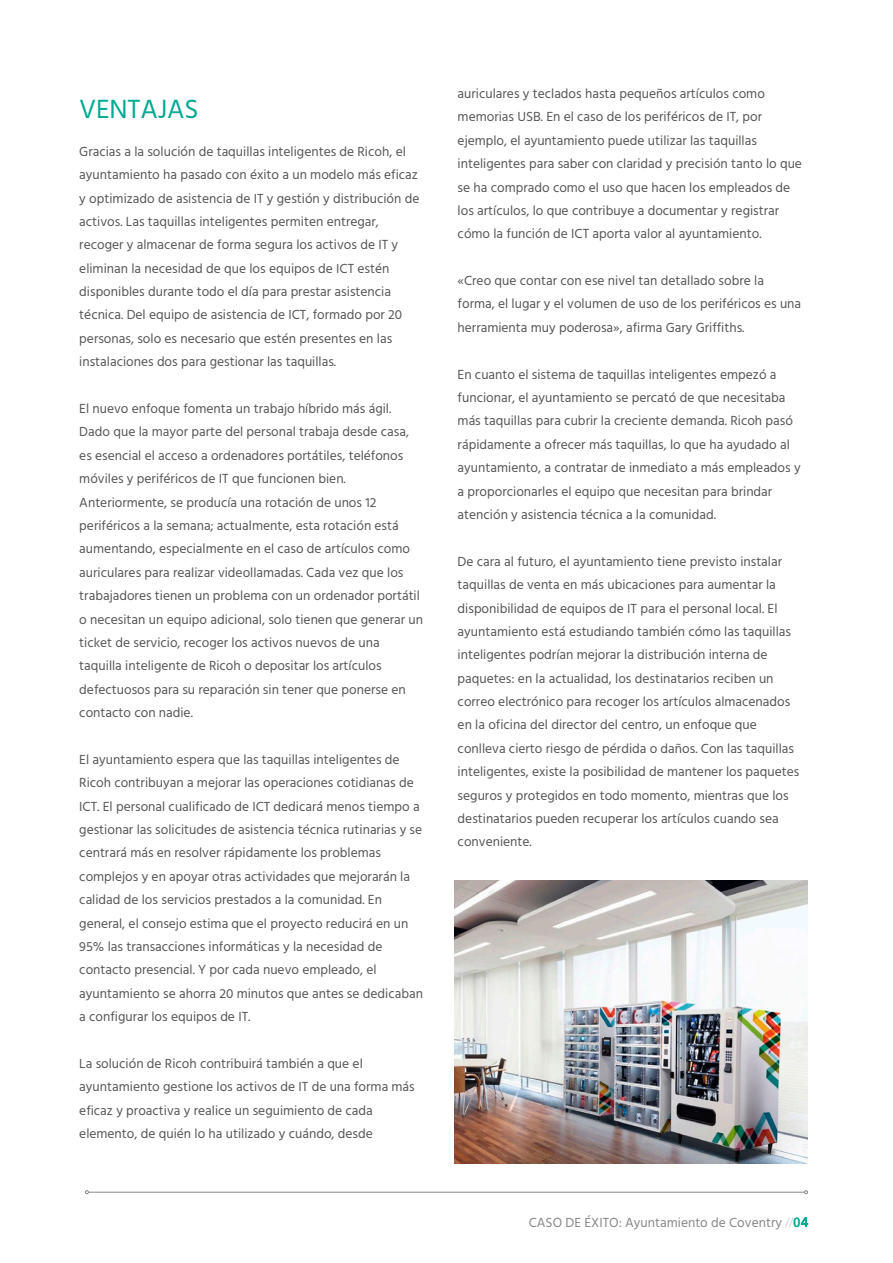
<style>
.page{position:relative;width:893px;height:1263px;background:#fff}
.page>*{position:absolute;margin:0;border:0;box-sizing:border-box;transform-origin:0 0}
.t1{font:27px "Hind";letter-spacing:-.005em;color:#00a991}
.text_base_2021{font:13.5px/23.4px "Hind";color:#565655}
.t2{font:13.5px "Hind";color:#878786}
.s1{font-family:"Frutiger LT Pro";font-weight:300;color:#c6cdd1}
.s2{font-family:"Frutiger LT Pro";font-weight:700;color:#00a991}
.s3{color:#00a991}
</style>
<div class="page">
<img style="left:454px;top:881px;width:353px;height:283px">
<hr style="left:88px;top:1192px;width:716px;height:1px;background:#878786">
<svg style="left:85px;top:1190px;width:4px;height:4px"></svg>
<svg style="left:804px;top:1190px;width:4px;height:4px"></svg>
<h1 class="t1" style="left:79px;top:91px;width:121px">VENTAJAS</h1>
<p class="text_base_2021" style="left:79px;top:140px;width:342px">Gracias a la solución de taquillas inteligentes de Ricoh, el ayuntamiento ha pasado con éxito a un modelo más eficaz y optimizado de asistencia de IT y gestión y distribución de activos. Las taquillas inteligentes permiten entregar, recoger y almacenar de forma segura los activos de IT y eliminan la necesidad de que los equipos de ICT estén disponibles durante todo el día para prestar asistencia técnica. Del equipo de asistencia de ICT, formado por 20 personas, solo es necesario que estén presentes en las instalaciones dos para gestionar las taquillas.</p>
<p class="text_base_2021" style="left:79px;top:397px;width:345px">El nuevo enfoque fomenta un trabajo híbrido más ágil.<br>Dado que la mayor parte del personal trabaja desde casa, es esencial el acceso a ordenadores portátiles, teléfonos móviles y periféricos de IT que funcionen bien.<br>Anteriormente, se producía una rotación de unos 12 periféricos a la semana; actualmente, esta rotación está aumentando, especialmente en el caso de artículos como auriculares para realizar videollamadas. Cada vez que los trabajadores tienen un problema con un ordenador portátil o necesitan un equipo adicional, solo tienen que generar un ticket de servicio, recoger los activos nuevos de una taquilla inteligente de Ricoh o depositar los artículos defectuosos para su reparación sin tener que ponerse en contacto con nadie.</p>
<p class="text_base_2021" style="left:79px;top:748px;width:345px">El ayuntamiento espera que las taquillas inteligentes de Ricoh contribuyan a mejorar las operaciones cotidianas de ICT. El personal cualificado de ICT dedicará menos tiempo a gestionar las solicitudes de asistencia técnica rutinarias y se centrará más en resolver rápidamente los problemas complejos y en apoyar otras actividades que mejorarán la calidad de los servicios prestados a la comunidad. En general, el consejo estima que el proyecto reducirá en un 95% las transacciones informáticas y la necesidad de contacto presencial. Y por cada nuevo empleado, el ayuntamiento se ahorra 20 minutos que antes se dedicaban a configurar los equipos de IT.</p>
<p class="text_base_2021" style="left:79px;top:1052px;width:337px">La solución de Ricoh contribuirá también a que el ayuntamiento gestione los activos de IT de una forma más eficaz y proactiva y realice un seguimiento de cada elemento, de quién lo ha utilizado y cuándo, desde</p>
<p class="text_base_2021" style="left:458px;top:82px;width:346px">auriculares y teclados hasta pequeños artículos como memorias USB. En el caso de los periféricos de IT, por ejemplo, el ayuntamiento puede utilizar las taquillas inteligentes para saber con claridad y precisión tanto lo que se ha comprado como el uso que hacen los empleados de los artículos, lo que contribuye a documentar y registrar cómo la función de ICT aporta valor al ayuntamiento.</p>
<p class="text_base_2021" style="left:458px;top:270px;width:345px">«Creo que contar con ese nivel tan detallado sobre la forma, el lugar y el volumen de uso de los periféricos es una herramienta muy poderosa», afirma Gary Griffiths.</p>
<p class="text_base_2021" style="left:458px;top:363px;width:345px">En cuanto el sistema de taquillas inteligentes empezó a funcionar, el ayuntamiento se percató de que necesitaba más taquillas para cubrir la creciente demanda. Ricoh pasó rápidamente a ofrecer más taquillas, lo que ha ayudado al ayuntamiento, a contratar de inmediato a más empleados y a proporcionarles el equipo que necesitan para brindar atención y asistencia técnica a la comunidad.</p>
<p class="text_base_2021" style="left:458px;top:550px;width:343px">De cara al futuro, el ayuntamiento tiene previsto instalar taquillas de venta en más ubicaciones para aumentar la disponibilidad de equipos de IT para el personal local. El ayuntamiento está estudiando también cómo las taquillas inteligentes podrían mejorar la distribución interna de paquetes: en la actualidad, los destinatarios reciben un correo electrónico para recoger los artículos almacenados en la oficina del director del centro, un enfoque que conlleva cierto riesgo de pérdida o daños. Con las taquillas inteligentes, existe la posibilidad de mantener los paquetes seguros y protegidos en todo momento, mientras que los destinatarios pueden recuperar los artículos cuando sea conveniente.</p>
<p class="t2" style="left:529px;top:1213px;width:281px">CASO DE ÉXITO: Ayuntamiento de Coventry <span class="s1">//</span><span class="s2">0</span><span class="s3">4</span></p>
</div>
